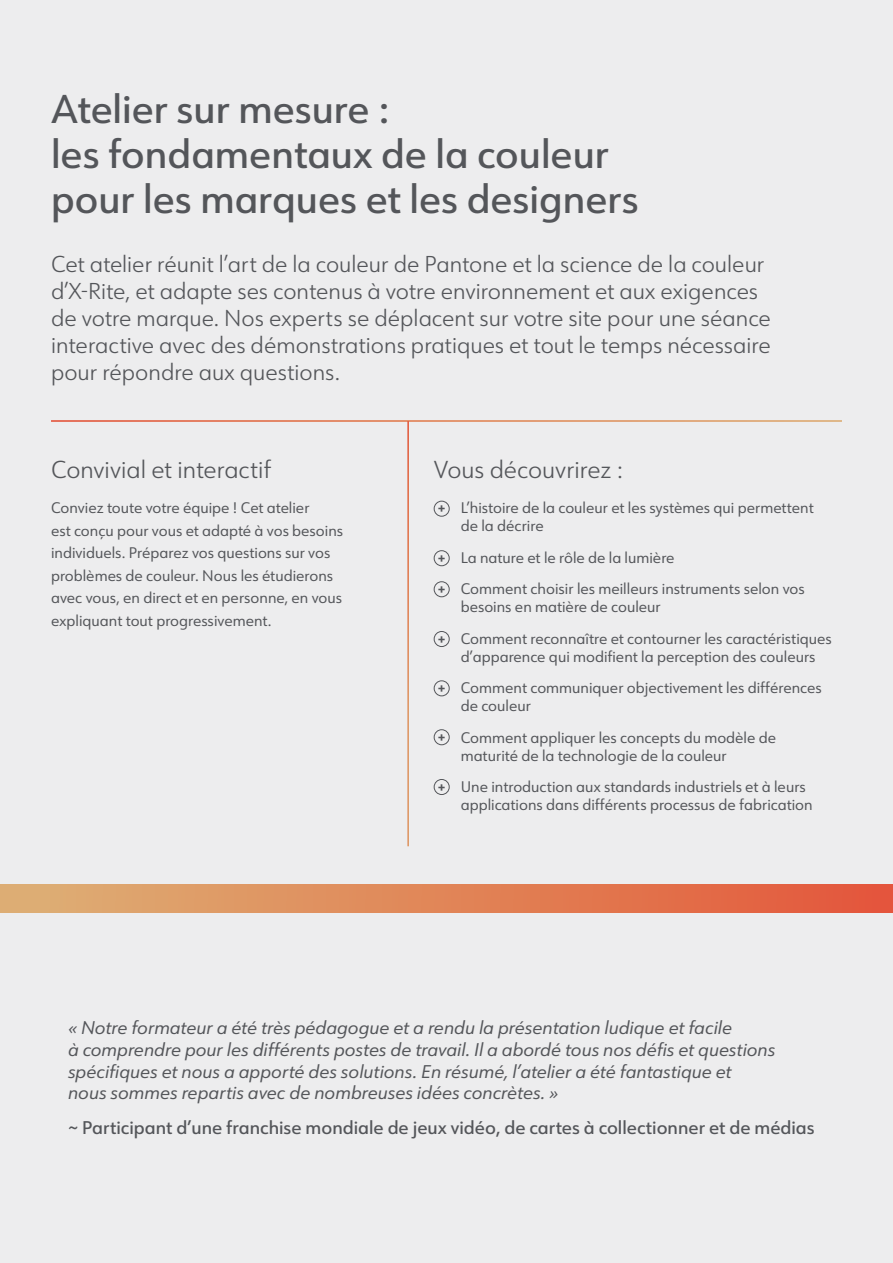
<style>
.page{position:relative;width:893px;height:1263px;background:#ededee}
.page>*{position:absolute;margin:0;border:0;box-sizing:border-box;transform-origin:0 0}
.t1{font:500 39px/45px "URW Form";color:#54565a}
.t2{font:300 24px "URW Form";color:#54565a}
.t3{font:300 22.5px/27px "URW Form";color:#54565a}
.t4{font:italic 18px/21.6px "URW Form";color:#54565a}
.t5{font:500 18px "URW Form";color:#54565a}
.t6{font:15px/31.5px "URW Form";color:#54565a}
.t7{font:700 13.5px "URW Form";color:#54565a}
</style>
<div class="page">
<div style="left:0;top:884px;width:893px;height:28px;background:linear-gradient(to right,#ddb275,#e4573a)"></div>
<hr style="left:51px;top:420px;width:791px;height:2px;background:#fff">
<hr style="left:407px;top:421px;width:2px;height:425px;background:#fff">
<div style="left:434px;top:501px;width:16px;height:16px;border:1px solid #54565a;border-radius:50%"></div>
<div style="left:434px;top:550px;width:16px;height:16px;border:1px solid #54565a;border-radius:50%"></div>
<div style="left:434px;top:581px;width:16px;height:16px;border:1px solid #54565a;border-radius:50%"></div>
<div style="left:434px;top:631px;width:16px;height:16px;border:1px solid #54565a;border-radius:50%"></div>
<div style="left:434px;top:680px;width:16px;height:16px;border:1px solid #54565a;border-radius:50%"></div>
<div style="left:434px;top:729px;width:16px;height:16px;border:1px solid #54565a;border-radius:50%"></div>
<div style="left:434px;top:779px;width:16px;height:16px;border:1px solid #54565a;border-radius:50%"></div>
<h1 class="t1" style="left:51px;top:86px;width:589px">Atelier sur mesure :<br>les fondamentaux de la couleur pour les marques et les designers</h1>
<p class="t3" style="left:51px;top:250px;width:721px">Cet atelier réunit l’art de la couleur de Pantone et la science de la couleur d’X-Rite, et adapte ses contenus à votre environnement et aux exigences de votre marque. Nos experts se déplacent sur votre site pour une séance interactive avec des démonstrations pratiques et tout le temps nécessaire pour répondre aux questions.</p>
<h2 class="t2" style="left:51px;top:453px;width:222px">Convivial et interactif</h2>
<h2 class="t2" style="left:434px;top:453px;width:190px">Vous découvrirez :</h2>
<p class="t6" style="left:461px;top:498px;width:355px;line-height:18px">L’histoire de la couleur et les systèmes qui permettent de la décrire</p>
<p class="t6" style="left:461px;top:541px;width:346px">La nature et le rôle de la lumière<br>Comment choisir les meilleurs instruments selon vos</p>
<p class="t6" style="left:461px;top:591px;width:373px">besoins en matière de couleur<br>Comment reconnaître et contourner les caractéristiques</p>
<p class="t6" style="left:461px;top:640px;width:363px">d’apparence qui modifient la perception des couleurs<br>Comment communiquer objectivement les différences</p>
<p class="t6" style="left:461px;top:690px;width:317px">de couleur<br>Comment appliquer les concepts du modèle de</p>
<p class="t6" style="left:461px;top:739px;width:347px">maturité de la technologie de la couleur<br>Une introduction aux standards industriels et à leurs</p>
<p class="t6" style="left:461px;top:789px;width:353px">applications dans différents processus de fabrication</p>
<p class="t6" style="left:51px;top:496px;width:294px;line-height:22.5px">Conviez toute votre équipe ! Cet atelier<br>est conçu pour vous et adapté à vos besoins individuels. Préparez vos questions sur vos problèmes de couleur. Nous les étudierons avec vous, en direct et en personne, en vous expliquant tout progressivement.</p>
<p class="t7" style="left:438px;top:499px;width:9px">+</p>
<p class="t7" style="left:438px;top:548px;width:9px">+</p>
<p class="t7" style="left:438px;top:579px;width:9px">+</p>
<p class="t7" style="left:438px;top:629px;width:9px">+</p>
<p class="t7" style="left:438px;top:679px;width:9px">+</p>
<p class="t7" style="left:438px;top:727px;width:9px">+</p>
<p class="t7" style="left:438px;top:777px;width:9px">+</p>
<p class="t4" style="left:68px;top:1016px;width:709px">« Notre formateur a été très pédagogue et a rendu la présentation ludique et facile<br>à comprendre pour les différents postes de travail. Il a abordé tous nos défis et questions spécifiques et nous a apporté des solutions. En résumé, l’atelier a été fantastique et<br>nous sommes repartis avec de nombreuses idées concrètes. »</p>
<p class="t5" style="left:68px;top:1115px;width:748px">~ Participant d’une franchise mondiale de jeux vidéo, de cartes à collectionner et de médias</p>
</div>
